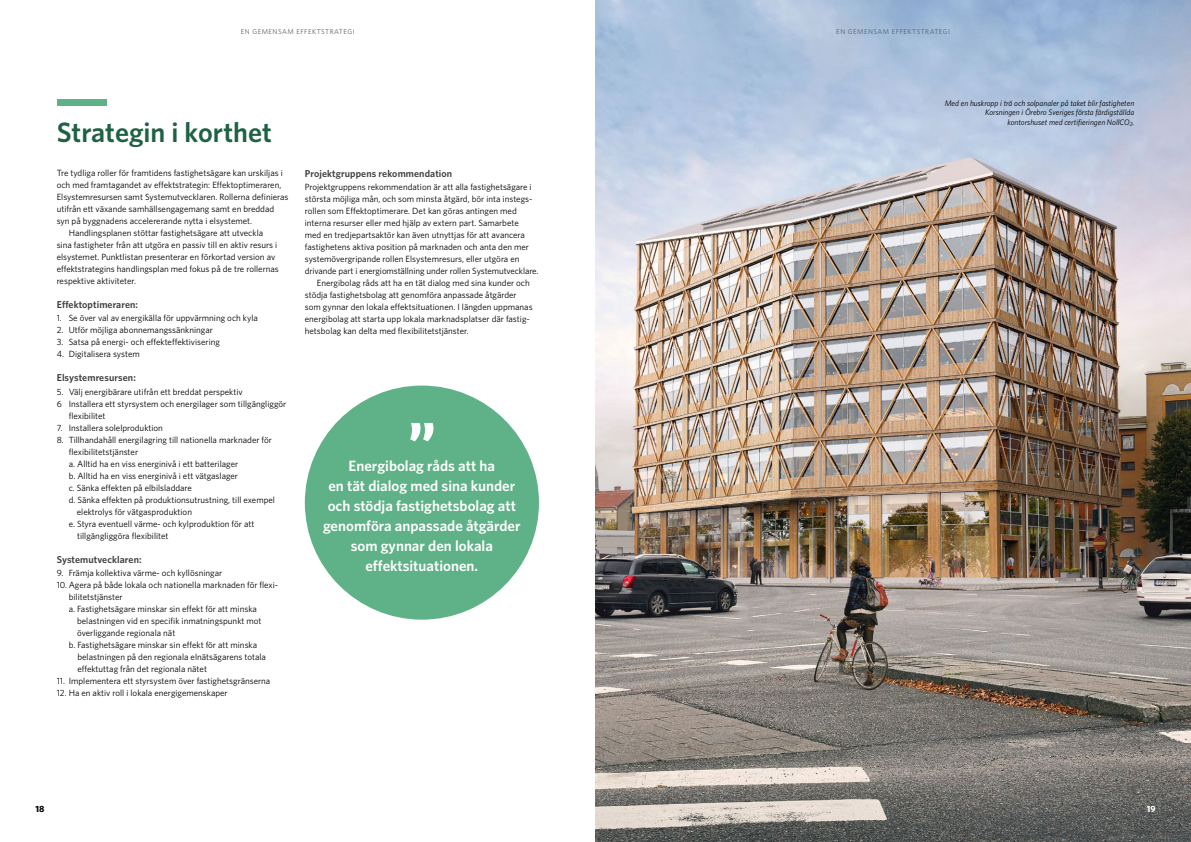
<style>
.page{position:relative;width:1191px;height:842px;background:#fff}
.page>*{position:absolute;margin:0;border:0;box-sizing:border-box;transform-origin:0 0}
.t1{font:600 28px "Whitney";color:#1f6144}
.t2{font:600 15px/20px "Whitney";color:#fff;text-align:center}
.t3{font:600 10px "Whitney";letter-spacing:.01em;color:#3c3c3b}
.t4{font:9px "Whitney";color:#000}
.t5{font:700 9px "Whitney";color:#000}
.t6{font:700 9px "Whitney";color:#fff}
.t7{font:italic 8px/9.6px "Whitney";color:#000;text-align:right}
.t8{font:7px "Whitney";letter-spacing:.07em;color:#54616c}
</style>
<div class="page">
<img style="left:595px;top:0;width:596px;height:842px">
<div style="left:57px;top:99px;width:49px;height:6px;background:#5fb287"></div>
<div style="left:305px;top:386px;width:234px;height:234px;background:#5fb287;border-radius:50%"></div>
<svg style="left:410px;top:423px;width:23px;height:18px"></svg>
<p class="t8" style="left:241px;top:27px;width:115px">EN GEMENSAM EFFEKTSTRATEGI</p>
<h1 class="t1" style="left:57px;top:113px;width:217px">Strategin i korthet</h1>
<p class="t4" style="left:57px;top:167px;width:228px">Tre tydliga roller för framtidens fastighetsägare kan urskiljas i</p>
<p class="t4" style="left:57px;top:179px;width:226px">och med framtagandet av effektstrategin: Effektoptimeraren,</p>
<p class="t4" style="left:57px;top:191px;width:233px">Elsystemresursen samt Systemutvecklaren. Rollerna definieras</p>
<p class="t4" style="left:57px;top:203px;width:219px">utifrån ett växande samhällsengagemang samt en breddad</p>
<p class="t4" style="left:57px;top:215px;width:197px">syn på byggnadens accelererande nytta i elsystemet.</p>
<p class="t4" style="left:69px;top:227px;width:196px">Handlingsplanen stöttar fastighetsägare att utveckla</p>
<p class="t4" style="left:57px;top:239px;width:222px">sina fastigheter från att utgöra en passiv till en aktiv resurs i</p>
<p class="t4" style="left:57px;top:251px;width:220px">elsystemet. Punktlistan presenterar en förkortad version av</p>
<p class="t4" style="left:57px;top:263px;width:224px">effektstrategins handlingsplan med fokus på de tre rollernas</p>
<p class="t4" style="left:57px;top:275px;width:81px">respektive aktiviteter.</p>
<p class="t3" style="left:57px;top:298px;width:83px">Effektoptimeraren:</p>
<p class="t4" style="left:57px;top:312px;width:203px">1. Se över val av energikälla för uppvärmning och kyla</p>
<p class="t4" style="left:57px;top:324px;width:158px">2. Utför möjliga abonnemangssänkningar</p>
<p class="t4" style="left:57px;top:336px;width:165px">3. Satsa på energi- och effekteffektivisering</p>
<p class="t4" style="left:57px;top:348px;width:85px">4. Digitalisera system</p>
<p class="t3" style="left:57px;top:371px;width:81px">Elsystemresursen:</p>
<p class="t4" style="left:57px;top:385px;width:187px">5. Välj energibärare utifrån ett breddat perspektiv</p>
<p class="t4" style="left:57px;top:397px;width:231px">6 Installera ett styrsystem och energilager som tillgängliggör</p>
<p class="t4" style="left:69px;top:409px;width:38px">flexibilitet</p>
<p class="t4" style="left:57px;top:421px;width:108px">7. Installera solelproduktion</p>
<p class="t4" style="left:57px;top:433px;width:217px">8. Tillhandahåll energilagring till nationella marknader för</p>
<p class="t4" style="left:69px;top:445px;width:71px">flexibilitetstjänster</p>
<p class="t4" style="left:69px;top:457px;width:171px">a. Alltid ha en viss energinivå i ett batterilager</p>
<p class="t4" style="left:69px;top:469px;width:171px">b. Alltid ha en viss energinivå i ett vätgaslager</p>
<p class="t4" style="left:69px;top:481px;width:125px">c. Sänka effekten på elbilsladdare</p>
<p class="t4" style="left:69px;top:493px;width:208px">d. Sänka effekten på produktionsutrustning, till exempel</p>
<p class="t4" style="left:77px;top:505px;width:117px">elektrolys för vätgasproduktion</p>
<p class="t4" style="left:69px;top:517px;width:187px">e. Styra eventuell värme- och kylproduktion för att</p>
<p class="t4" style="left:77px;top:529px;width:93px">tillgängliggöra flexibilitet</p>
<p class="t3" style="left:57px;top:552px;width:86px">Systemutvecklaren:</p>
<p class="t4" style="left:57px;top:567px;width:167px">9. Främja kollektiva värme- och kyllösningar</p>
<p class="t4" style="left:57px;top:579px;width:222px">10. Agera på både lokala och nationella marknaden för flexi-</p>
<p class="t4" style="left:69px;top:591px;width:55px">bilitetstjänster</p>
<p class="t4" style="left:69px;top:603px;width:190px">a. Fastighetsägare minskar sin effekt för att minska</p>
<p class="t4" style="left:77px;top:615px;width:186px">belastningen vid en specifik inmatningspunkt mot</p>
<p class="t4" style="left:77px;top:627px;width:100px">överliggande regionala nät</p>
<p class="t4" style="left:69px;top:639px;width:190px">b. Fastighetsägare minskar sin effekt för att minska</p>
<p class="t4" style="left:77px;top:651px;width:190px">belastningen på den regionala elnätsägarens totala</p>
<p class="t4" style="left:77px;top:663px;width:131px">effektuttag från det regionala nätet</p>
<p class="t4" style="left:57px;top:675px;width:215px">11. Implementera ett styrsystem över fastighetsgränserna</p>
<p class="t4" style="left:57px;top:687px;width:172px">12. Ha en aktiv roll i lokala energigemenskaper</p>
<p class="t3" style="left:305px;top:166px;width:149px">Projektgruppens rekommendation</p>
<p class="t4" style="left:305px;top:181px;width:228px">Projektgruppens rekommendation är att alla fastighetsägare i</p>
<p class="t4" style="left:305px;top:193px;width:229px">största möjliga mån, och som minsta åtgärd, bör inta instegs-</p>
<p class="t4" style="left:305px;top:205px;width:213px">rollen som Effektoptimerare. Det kan göras antingen med</p>
<p class="t4" style="left:305px;top:217px;width:215px">interna resurser eller med hjälp av extern part. Samarbete</p>
<p class="t4" style="left:305px;top:229px;width:222px">med en tredjepartsaktör kan även utnyttjas för att avancera</p>
<p class="t4" style="left:305px;top:241px;width:226px">fastighetens aktiva position på marknaden och anta den mer</p>
<p class="t4" style="left:305px;top:253px;width:216px">systemövergripande rollen Elsystemresurs, eller utgöra en</p>
<p class="t4" style="left:305px;top:265px;width:235px">drivande part i energiomställning under rollen Systemutvecklare.</p>
<p class="t4" style="left:317px;top:277px;width:214px">Energibolag råds att ha en tät dialog med sina kunder och</p>
<p class="t4" style="left:305px;top:289px;width:213px">stödja fastighetsbolag att genomföra anpassade åtgärder</p>
<p class="t4" style="left:305px;top:301px;width:229px">som gynnar den lokala effektsituationen. I längden uppmanas</p>
<p class="t4" style="left:305px;top:313px;width:225px">energibolag att starta upp lokala marknadsplatser där fastig-</p>
<p class="t4" style="left:305px;top:325px;width:165px">hetsbolag kan delta med flexibilitetstjänster.</p>
<h2 class="t2" style="left:323px;top:455px;width:199px">Energibolag råds att ha<br>en tät dialog med sina kunder och stödja fastighetsbolag att genomföra anpassade åtgärder som gynnar den lokala effektsituationen.</h2>
<p class="t5" style="left:35px;top:803px;width:10px">18</p>
<p class="t8" style="left:836px;top:27px;width:115px">EN GEMENSAM EFFEKTSTRATEGI</p>
<p class="t7" style="left:944px;top:98px;width:191px">Med en huskropp i trä och solpanaler på taket blir fastigheten<br>Korsningen i Örebro Sveriges första färdigställda kontorshuset med certifieringen NollCO<sub>2</sub>.</p>
<p class="t6" style="left:1146px;top:803px;width:10px">19</p>
</div>
